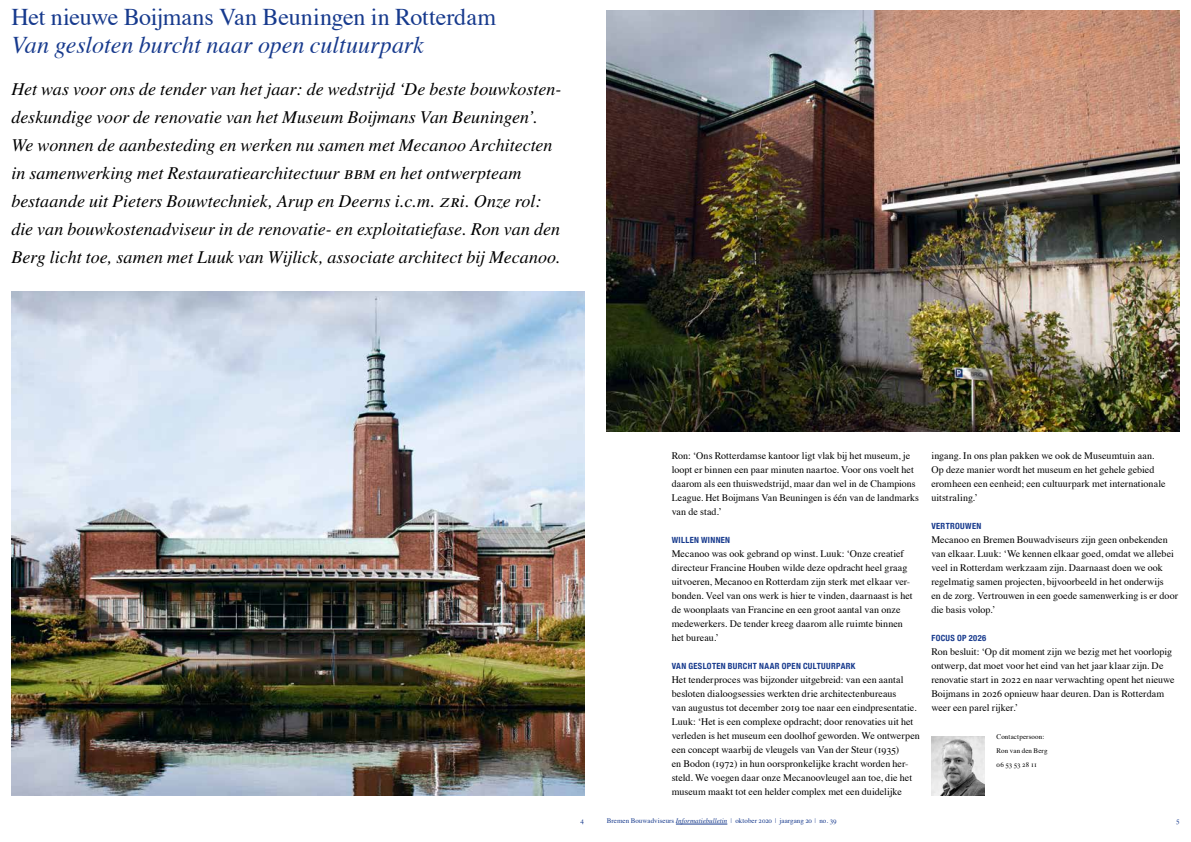
<style>
.page{position:relative;width:1191px;height:842px;background:#fff}
.page>*{position:absolute;margin:0;border:0;box-sizing:border-box;transform-origin:0 0}
.t1{font:24px "Times";letter-spacing:-.01em;color:#173a8d}
.t2{font:italic 24px "Times";color:#173a8d}
.t3{font:18px/28px "Times Italic Os F";color:#000}
.t4{font:10px/14px "Times";letter-spacing:.005em;color:#000}
.t5{font:700 condensed 8.5px "Helvetica Neue";letter-spacing:.04em;color:#173a8d}
.t6{font:7px "Times";letter-spacing:.005em;color:#173a8d}
.t7{font:7px/14px "Times";letter-spacing:.015em;color:#000}
.t8{font:7px "Times Roman SC";letter-spacing:-.025em;color:#000}
.t9{font:7px "Times Roman SC";color:#173a8d}
.s1{font-family:"Times Roman SC";font-style:italic}
.s2{font-family:"Times Roman SC"}
.s3{font-family:"Times Italic Os F"}
</style>
<div class="page">
<hr style="left:676px;top:824px;width:51px;height:1px;background:#173a8d">
<img style="left:12px;top:291px;width:572px;height:504px">
<img style="left:931px;top:736px;width:54px;height:59px">
<img style="left:607px;top:11px;width:572px;height:420px">
<h1 class="t1" style="left:11px;top:-5px;width:486px">Het nieuwe Boijmans Van Beuningen in Rotterdam</h1>
<h1 class="t2" style="left:11px;top:24px;width:414px">Van gesloten burcht naar open cultuurpark</h1>
<p class="t3" style="left:11px;top:75px;width:552px">Het was voor ons de tender van het jaar: de wedstrijd ‘De beste bouwkosten&shy;deskundige voor de renovatie van het Museum Boijmans Van Beuningen’.<br>We wonnen de aanbesteding en werken nu samen met Mecanoo Architecten in samenwerking met Restauratiearchitectuur <span class="s1">bbm</span> en het ontwerpteam bestaande uit Pieters Bouwtechniek, Arup en Deerns i.c.m. <span class="s1">zr</span>i. Onze rol: die van bouwkostenadviseur in de renovatie- en exploitatiefase. Ron van den Berg licht toe, samen met Luuk van Wijlick, associate architect bij Mecanoo.</p>
<p class="t4" style="left:671px;top:448px;width:249px">Ron: ‘Ons Rotterdamse kantoor ligt vlak bij het museum, je loopt er binnen een paar minuten naartoe. Voor ons voelt het daarom als een thuiswedstrijd, maar dan wel in de Champions League. Het Boijmans Van Beuningen is één van de landmarks van de stad.’</p>
<p class="t5" style="left:671px;top:533px;width:60px">WILLEN WINNEN</p>
<p class="t4" style="left:671px;top:546px;width:242px">Mecanoo was ook gebrand op winst. Luuk: ‘Onze creatief directeur Francine Houben wilde deze opdracht heel graag uitvoeren, Mecanoo en Rotterdam zijn sterk met elkaar ver&shy;bonden. Veel van ons werk is hier te vinden, daarnaast is het de woonplaats van Francine en een groot aantal van onze medewerkers. De tender kreeg daarom alle ruimte binnen het bureau.’</p>
<p class="t5" style="left:671px;top:659px;width:185px">VAN GESLOTEN BURCHT NAAR OPEN CULTUURPARK</p>
<p class="t4" style="left:671px;top:672px;width:249px">Het tenderproces was bijzonder uitgebreid: van een aantal besloten dialoogsessies werkten drie architectenbureaus<br>van augustus tot december <span class="s2">2019</span> toe naar een eindpresentatie.<br>Luuk: ‘Het is een complexe opdracht; door renovaties uit het verleden is het museum een doolhof geworden. We ontwerpen een concept waarbij de vleugels van Van der Steur (<span class="s2">1935</span>)<br>en Bodon (<span class="s2">1972</span>) in hun oorspronkelijke kracht worden her&shy;steld. We voegen daar onze Mecanoovleugel aan toe, die het museum maakt tot een helder complex met een duidelijke</p>
<p class="t4" style="left:931px;top:448px;width:236px">ingang. In ons plan pakken we ook de Museumtuin aan.<br>Op deze manier wordt het museum en het gehele gebied eromheen een eenheid; een cultuurpark met internationale uitstraling.’</p>
<p class="t5" style="left:931px;top:519px;width:51px">VERTROUWEN</p>
<p class="t4" style="left:931px;top:532px;width:248px">Mecanoo en Bremen Bouwadviseurs zijn geen onbekenden van elkaar. Luuk: ‘We kennen elkaar goed, omdat we allebei veel in Rotterdam werkzaam zijn. Daarnaast doen we ook regelmatig samen projecten, bijvoorbeeld in het onderwijs<br>en de zorg. Vertrouwen in een goede samenwerking is er door die basis volop.’</p>
<p class="t5" style="left:931px;top:631px;width:56px">FOCUS OP 2026</p>
<p class="t4" style="left:931px;top:644px;width:245px">Ron besluit: ‘Op dit moment zijn we bezig met het voorlopig ontwerp, dat moet voor het eind van het jaar klaar zijn. De renovatie start in <span class="s2">2022</span> en naar verwachting opent het nieuwe Boijmans in <span class="s2">2026</span> opnieuw haar deuren. Dan is Rotterdam weer een parel rijker.’</p>
<p class="t7" style="left:996px;top:729px;width:52px">Contactpersoon:<br>Ron van den Berg</p>
<p class="t8" style="left:996px;top:761px;width:42px">06 53 53 28 11</p>
<p class="t9" style="left:580px;top:817px;width:5px">4</p>
<p class="t6" style="left:607px;top:814px;width:231px">Bremen Bouwadviseurs <span class="s3">Informatiebulletin</span> | oktober <span class="s2">2020</span> | jaargang <span class="s2">20</span> | no. <span class="s2">39</span></p>
<p class="t9" style="left:1176px;top:817px;width:5px">5</p>
</div>
